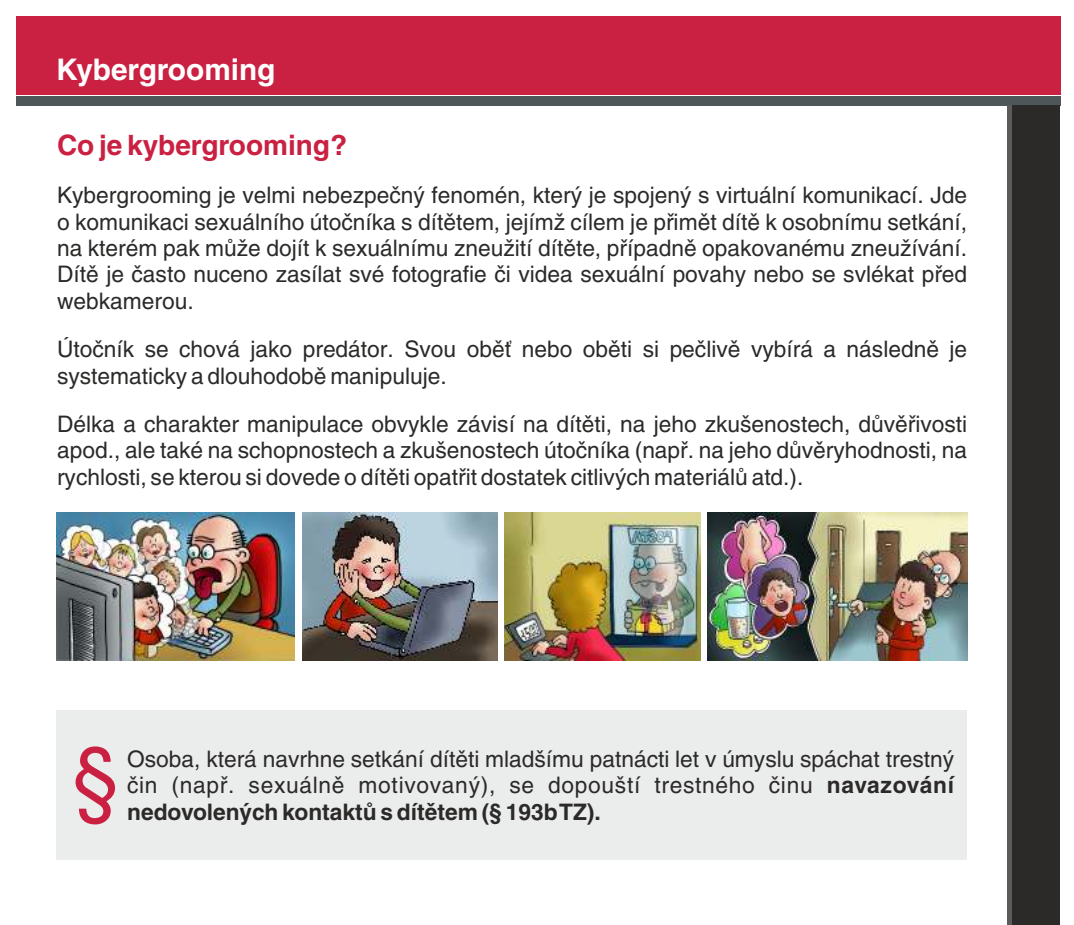
<style>
.page{position:relative;width:1074px;height:925px;background:#fff}
.page>*{position:absolute;margin:0;border:0;box-sizing:border-box;transform-origin:0 0}
.t1{font:84px "Helvetica CE";color:#ca2041}
.t2{font:700 29.75px "Helvetica CE";color:#fefefe}
.t3{font:700 28px "Helvetica CE";color:#ca2041}
.t4{font:22.75px/26.4px "Helvetica CE";color:#2b2a29;text-align:justify}
.t5{font:700 22.75px "Helvetica CE";color:#2b2a29}
.s1{font-weight:700}
</style>
<div class="page">
<div style="left:56px;top:710px;width:910px;height:149px;background:#ebecec"></div>
<div style="left:16px;top:16px;width:1044px;height:78px;background:#ca2041"></div>
<div style="left:16px;top:96px;width:1045px;height:10px;background:#4e565a"></div>
<img style="left:56px;top:512px;width:238px;height:148px">
<img style="left:302px;top:512px;width:195px;height:148px">
<img style="left:504px;top:512px;width:196px;height:148px">
<img style="left:707px;top:512px;width:260px;height:148px">
<div style="left:1012px;top:105px;width:48px;height:819px;background:#2b2a29"></div>
<div style="left:1006px;top:105px;width:5px;height:819px;background:#5b5b5b"></div>
<h2 class="t2" style="left:56px;top:59px;width:221px">Kybergrooming</h2>
<p class="t3" style="left:57px;top:135px;width:291px">Co je kybergrooming?</p>
<p class="t4" style="left:57px;top:184px;width:911px">Kybergrooming je velmi nebezpečný fenomén, který je spojený s virtuální komunikací. Jde o komunikaci sexuálního útočníka s dítětem, jejímž cílem je přimět dítě k osobnímu setkání, na kterém pak může dojít k sexuálnímu zneužití dítěte, případně opakovanému zneužívání.<br>Dítě je často nuceno zasílat své fotografie či videa sexuální povahy nebo se svlékat před webkamerou.</p>
<p class="t4" style="left:57px;top:338px;width:911px">Útočník se chová jako predátor. Svou oběť nebo oběti si pečlivě vybírá a následně je systematicky a dlouhodobě manipuluje.</p>
<p class="t4" style="left:57px;top:413px;width:911px">Délka a charakter manipulace obvykle závisí na dítěti, na jeho zkušenostech, důvěřivosti apod., ale také na schopnostech a zkušenostech útočníka (např. na jeho důvěryhodnosti, na rychlosti, se kterou si dovede o dítěti opatřit dostatek citlivých materiálů atd.).</p>
<h1 class="t1" style="left:72px;top:748px;width:48px">§</h1>
<p class="t4" style="left:127px;top:748px;width:828px">Osoba, která navrhne setkání dítěti mladšímu patnácti let v úmyslu spáchat trestný čin (např. sexuálně motivovaný), se dopouští trestného činu <span class="s1">navazování</span></p>
<p class="t5" style="left:127px;top:803px;width:475px">nedovolených kontaktů s dítětem (§ 193b TZ).</p>
</div>
